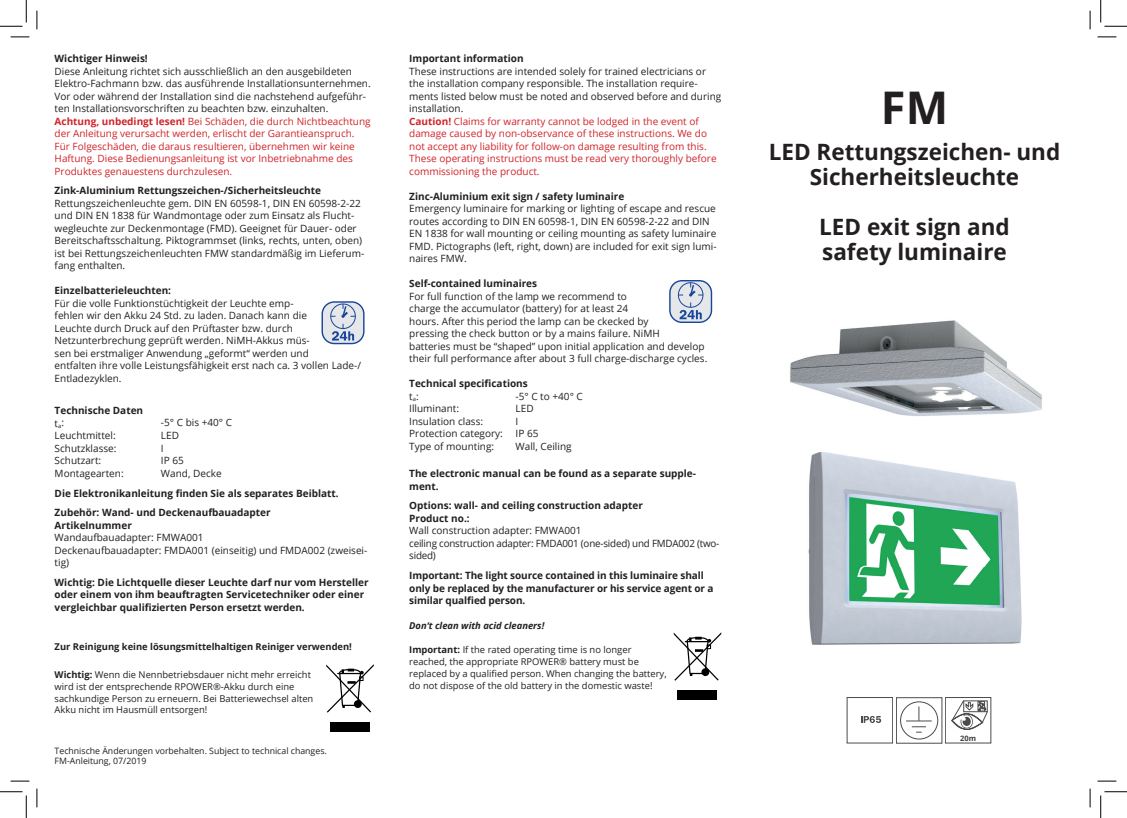
<style>
.page{position:relative;width:1127px;height:818px;background:#fff}
.page>*{position:absolute;margin:0;border:0;box-sizing:border-box;transform-origin:0 0}
.t1{font:700 45px "Open Sans";color:#231f20}
.t2{font:700 22.5px/25px "Open Sans";color:#231f20;text-align:center}
.t3{font:10px/12.5px "Open Sans";color:#231f20}
.t4{font:10px/12.5px "Open Sans";color:#d1232a}
.t5{font:700 10px/12.5px "Open Sans";color:#231f20}
.t6{font:10px/12.5px "Open Sans";letter-spacing:-.02em;color:#231f20}
.t7{font:9.38px/11.9px "Open Sans";color:#231f20}
.t8{font:700 9.38px "Open Sans";color:#231f20}
.t9{font:italic 700 9.38px "Open Sans";color:#231f20}
.t10{font:8.75px/10.5px "Open Sans";color:#231f20}
.t11{font:700 7.5px "Open Sans";color:#3e3e3f}
.s1{color:#231f20}
.s2{font-weight:700}
.s3{font-weight:400}
</style>
<div class="page">
<div style="left:944px;top:697px;width:46px;height:46px;border:1px solid #4b4c4d"></div>
<svg style="left:951px;top:701px;width:36px;height:29px"></svg>
<div style="left:963px;top:700px;width:24px;height:12px;border:1px solid #4b4c4d"></div>
<svg style="left:861px;top:716px;width:19px;height:7px"></svg>
<div style="left:895px;top:697px;width:46px;height:46px;border:1px solid #4b4c4d"></div>
<div style="left:900px;top:701px;width:37px;height:38px;border:1px solid #4b4c4d;border-radius:50%"></div>
<svg style="left:905px;top:706px;width:26px;height:27px"></svg>
<div style="left:669px;top:281px;width:42px;height:41px;background:#e6e7e9;border-radius:12px"></div>
<div style="left:669px;top:280px;width:43px;height:43px;border:1px solid #18469d;border-radius:12px"></div>
<div style="left:678px;top:282px;width:25px;height:26px;border:1px solid #18469d;border-radius:50%"></div>
<svg style="left:678px;top:283px;width:24px;height:36px"></svg>
<div style="left:322px;top:302px;width:42px;height:41px;background:#e6e7e9;border-radius:12px"></div>
<div style="left:321px;top:301px;width:43px;height:43px;border:1px solid #18469d;border-radius:12px"></div>
<svg style="left:330px;top:304px;width:25px;height:36px"></svg>
<img style="left:790px;top:320px;width:252px;height:96px">
<img style="left:808px;top:452px;width:212px;height:192px">
<div style="left:330px;top:722px;width:39px;height:10px;background:#000001"></div>
<svg style="left:326px;top:664px;width:47px;height:49px"></svg>
<div style="left:677px;top:690px;width:39px;height:10px;background:#000001"></div>
<svg style="left:673px;top:632px;width:48px;height:49px"></svg>
<svg style="left:11px;top:36px;width:18px;height:2px"></svg>
<svg style="left:1097px;top:36px;width:18px;height:2px"></svg>
<svg style="left:11px;top:780px;width:18px;height:2px"></svg>
<svg style="left:1097px;top:780px;width:18px;height:2px"></svg>
<svg style="left:36px;top:11px;width:2px;height:18px"></svg>
<svg style="left:36px;top:788px;width:2px;height:19px"></svg>
<svg style="left:1089px;top:11px;width:1px;height:18px"></svg>
<svg style="left:1089px;top:788px;width:1px;height:19px"></svg>
<svg style="left:0;top:0;width:27px;height:27px"></svg>
<svg style="left:0;top:791px;width:27px;height:27px"></svg>
<svg style="left:1100px;top:0;width:26px;height:27px"></svg>
<svg style="left:1100px;top:791px;width:26px;height:27px"></svg>
<p class="t5" style="left:55px;top:52px;width:95px">Wichtiger Hinweis!</p>
<p class="t4" style="left:55px;top:65px;width:317px"><span class="s1">Diese Anleitung richtet sich ausschließlich an den ausgebildeten Elektro-Fachmann bzw. das ausführende Installationsunternehmen.<br>Vor oder während der Installation sind die nachstehend aufgeführ&shy;ten Installationsvorschriften zu beachten bzw. einzuhalten.<br></span><span class="s2">Achtung, unbedingt lesen!</span> Bei Schäden, die durch Nichtbeachtung der Anleitung verursacht werden, erlischt der Garantieanspruch.<br>Für Folgeschäden, die daraus resultieren, übernehmen wir keine Haftung. Diese Bedienungsanleitung ist vor Inbetriebnahme des Produktes genauestens durchzulesen.</p>
<p class="t5" style="left:55px;top:184px;width:268px">Zink-Aluminium Rettungszeichen-/Sicherheitsleuchte</p>
<p class="t3" style="left:55px;top:197px;width:311px">Rettungszeichenleuchte gem. DIN EN 60598-1, DIN EN 60598-2-22 und DIN EN 1838 für Wandmontage oder zum Einsatz als Flucht&shy;wegleuchte zur Deckenmontage (FMD). Geeignet für Dauer- oder Bereitschaftsschaltung. Piktogrammset (links, rechts, unten, oben) ist bei Rettungszeichenleuchten FMW standardmäßig im Lieferum&shy;fang enthalten.</p>
<p class="t5" style="left:55px;top:284px;width:118px">Einzelbatterieleuchten:</p>
<p class="t3" style="left:55px;top:297px;width:308px">Für die volle Funktionstüchtigkeit der Leuchte emp-<br>fehlen wir den Akku 24 Std. zu laden. Danach kann die<br>Leuchte durch Druck auf den Prüftaster bzw. durch Netzunterbrechung geprüft werden. NiMH-Akkus müs-<br>sen bei erstmaliger Anwendung „geformt“ werden und<br>entfalten ihre volle Leistungsfähigkeit erst nach ca. 3 vollen Lade-/ Entladezyklen.</p>
<p class="t5" style="left:55px;top:404px;width:90px">Technische Daten <span class="s3">t</span><sub>a</sub><span class="s3">:</span></p>
<p class="t3" style="left:161px;top:416px;width:73px">-5° C bis +40° C</p>
<p class="t3" style="left:55px;top:429px;width:63px">Leuchtmittel:</p>
<p class="t3" style="left:161px;top:429px;width:20px">LED</p>
<p class="t3" style="left:55px;top:441px;width:63px">Schutzklasse:</p>
<p class="t3" style="left:161px;top:441px;width:4px">I</p>
<p class="t3" style="left:55px;top:454px;width:48px">Schutzart:</p>
<p class="t3" style="left:161px;top:454px;width:24px">IP 65</p>
<p class="t3" style="left:55px;top:466px;width:70px">Montagearten:</p>
<p class="t3" style="left:161px;top:466px;width:62px">Wand, Decke</p>
<p class="t5" style="left:55px;top:483px;width:285px;line-height:19.6px">Die Elektronikanleitung finden Sie als separates Beiblatt.<br>Zubehör: Wand- und Deckenaufbauadapter</p>
<p class="t5" style="left:55px;top:518px;width:79px">Artikelnummer</p>
<p class="t3" style="left:55px;top:531px;width:314px">Wandaufbauadapter: FMWA001<br>Deckenaufbauadapter: FMDA001 (einseitig) und FMDA002 (zweisei&shy;tig)</p>
<p class="t5" style="left:55px;top:575px;width:315px">Wichtig: Die Lichtquelle dieser Leuchte darf nur vom Hersteller oder einem von ihm beauftragten Servicetechniker oder einer vergleichbar qualifizierten Person ersetzt werden.</p>
<p class="t8" style="left:55px;top:640px;width:299px">Zur Reinigung keine lösungsmittelhaltigen Reiniger verwenden!</p>
<p class="t7" style="left:55px;top:668px;width:260px"><span class="s2">Wichtig:</span> Wenn die Nennbetriebsdauer nicht mehr erreicht wird ist der entsprechende RPOWER®-Akku durch eine sachkundige Person zu erneuern. Bei Batteriewechsel alten Akku nicht im Hausmüll entsorgen!</p>
<p class="t10" style="left:55px;top:745px;width:274px">Technische Änderungen vorbehalten. Subject to technical changes.<br>FM-Anleitung, 07/2019</p>
<p class="t5" style="left:409px;top:52px;width:116px">Important information</p>
<p class="t4" style="left:409px;top:65px;width:313px"><span class="s1">These instructions are intended solely for trained electricians or the installation company responsible. The installation require&shy;ments listed below must be noted and observed before and during installation.<br></span><span class="s2">Caution!</span> Claims for warranty cannot be lodged in the event of damage caused by non-observance of these instructions. We do not accept any liability for follow-on damage resulting from this.<br>These operating instructions must be read very thoroughly before commissioning the product.</p>
<p class="t5" style="left:409px;top:190px;width:217px">Zinc-Aluminium exit sign / safety luminaire</p>
<p class="t3" style="left:409px;top:202px;width:309px">Emergency luminaire for marking or lighting of escape and rescue routes according to DIN EN 60598-1, DIN EN 60598-2-22 and DIN EN 1838 for wall mounting or ceiling mounting as safety luminaire FMD. Pictographs (left, right, down) are included for exit sign lumi&shy;naires FMW.</p>
<p class="t5" style="left:409px;top:277px;width:129px">Self-contained luminaires</p>
<p class="t3" style="left:409px;top:290px;width:299px">For full function of the lamp we recommend to<br>charge the accumulator (battery) for at least 24<br>hours. After this period the lamp can be ckecked by<br>pressing the check button or by a mains failure. NiMH<br>batteries must be “shaped” upon initial application and develop their full performance after about 3 full charge-discharge cycles.</p>
<p class="t5" style="left:409px;top:377px;width:120px">Technical specifications <span class="s3">t</span><sub>a</sub><span class="s3">:</span></p>
<p class="t3" style="left:515px;top:390px;width:69px">-5° C to +40° C</p>
<p class="t3" style="left:409px;top:402px;width:51px">Illuminant:</p>
<p class="t3" style="left:515px;top:402px;width:20px">LED</p>
<p class="t3" style="left:409px;top:415px;width:75px">Insulation class:</p>
<p class="t3" style="left:515px;top:415px;width:4px">I</p>
<p class="t3" style="left:409px;top:427px;width:95px">Protection category:</p>
<p class="t3" style="left:515px;top:427px;width:24px">IP 65</p>
<p class="t3" style="left:409px;top:440px;width:86px">Type of mounting:</p>
<p class="t3" style="left:515px;top:440px;width:58px">Wall, Ceiling</p>
<p class="t5" style="left:409px;top:467px;width:288px">The electronic manual can be found as a separate supple&shy;ment.</p>
<p class="t5" style="left:409px;top:499px;width:235px">Options: wall- and ceiling construction adapter<br>Product no.:</p>
<p class="t6" style="left:409px;top:524px;width:311px">Wall construction adapter: FMWA001<br>ceiling construction adapter: FMDA001 (one-sided) und FMDA002 (two&shy;sided)</p>
<p class="t5" style="left:409px;top:569px;width:306px">Important: The light source contained in this luminaire shall only be replaced by the manufacturer or his service agent or a similar qualfied person.</p>
<p class="t9" style="left:409px;top:619px;width:137px">Don‘t clean with acid cleaners!</p>
<p class="t7" style="left:409px;top:643px;width:259px"><span class="s2">Important:</span> If the rated operating time is no longer reached, the appropriate RPOWER® battery must be replaced by a qualified person. When changing the battery, do not dispose of the old battery in the domestic waste!</p>
<h1 class="t1" style="left:880px;top:76px;width:69px">FM</h1>
<h2 class="t2" style="left:768px;top:139px;width:293px">LED Rettungszeichen- und<br>Sicherheitsleuchte</h2>
<h2 class="t2" style="left:819px;top:214px;width:192px;text-align:left">LED exit sign and safety luminaire</h2>
<p class="t11" style="left:959px;top:732px;width:17px">20m</p>
</div>
